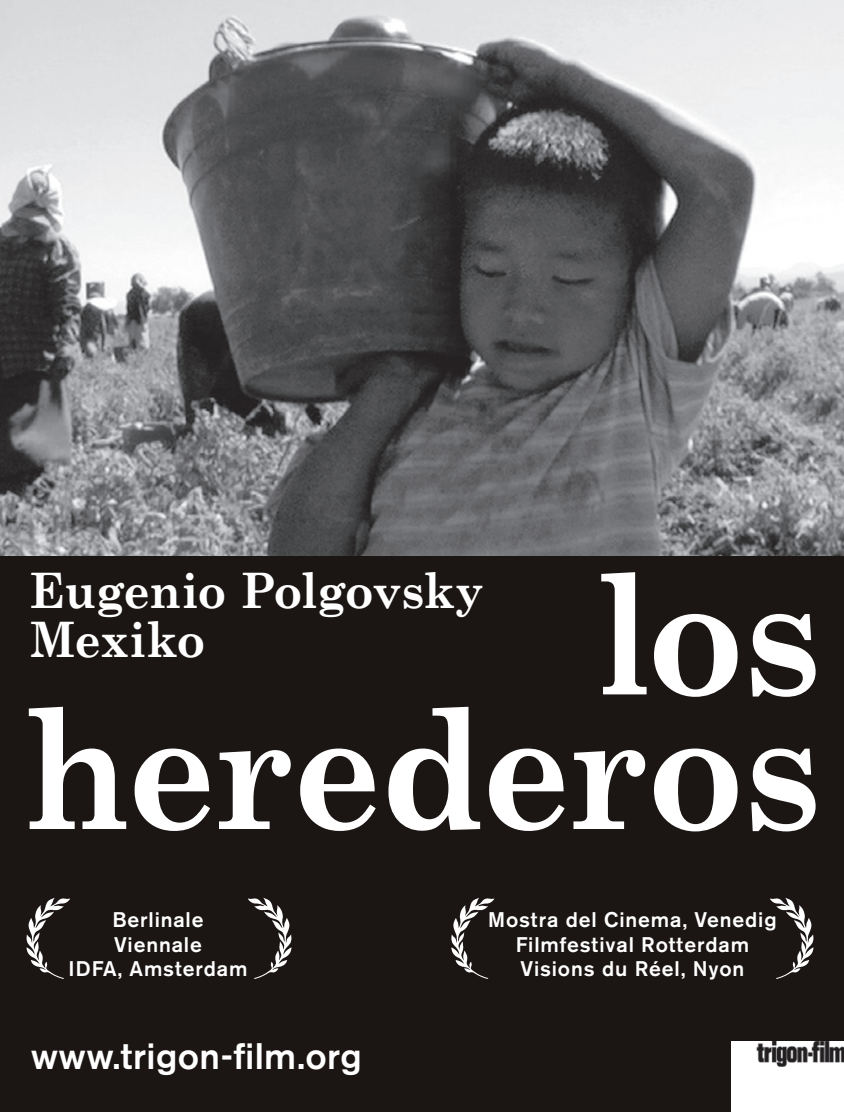
<style>
.page{position:relative;width:844px;height:1112px;background:#fff}
.page>*{position:absolute;margin:0;border:0;box-sizing:border-box;transform-origin:0 0}
.t1{font:700 166.6px/134.4px "Century Schoolbook";letter-spacing:-.02em;color:#fff;text-align:right;scale:.95 1}
.t2{font:700 49px/49px "Century Schoolbook";letter-spacing:-.015em;color:#fff;scale:.95 1}
.t3{font:500 36.4px "Akzidenz Grotesk BQ";letter-spacing:.01em;color:#fff}
.t4{font:500 21px/24.5px "Akzidenz Grotesk BQ";letter-spacing:.04em;color:#fff;text-align:center}
</style>
<div class="page">
<img style="left:0;top:0;width:843px;height:556px">
<div style="left:0;top:556px;width:843px;height:555px;background:#1b1513"></div>
<img style="left:732px;top:1041px;width:111px;height:70px">
<img style="left:247px;top:897px;width:45px;height:82px">
<img style="left:26px;top:897px;width:45px;height:82px">
<img style="left:769px;top:897px;width:45px;height:82px">
<img style="left:451px;top:897px;width:44px;height:82px">
<h2 class="t2" style="left:30px;top:565px;width:479px">Eugenio Polgovsky<br>Mexiko</h2>
<h1 class="t1" style="left:23px;top:565px;width:841px">los herederos</h1>
<p class="t4" style="left:68px;top:907px;width:181px">Berlinale<br>Viennale<br>IDFA, Amsterdam</p>
<p class="t4" style="left:488px;top:907px;width:290px">Mostra del Cinema, Venedig<br>Filmfestival Rotterdam<br>Visions du Réel, Nyon</p>
<h3 class="t3" style="left:31px;top:1033px;width:332px">www.trigon-film.org</h3>
</div>
